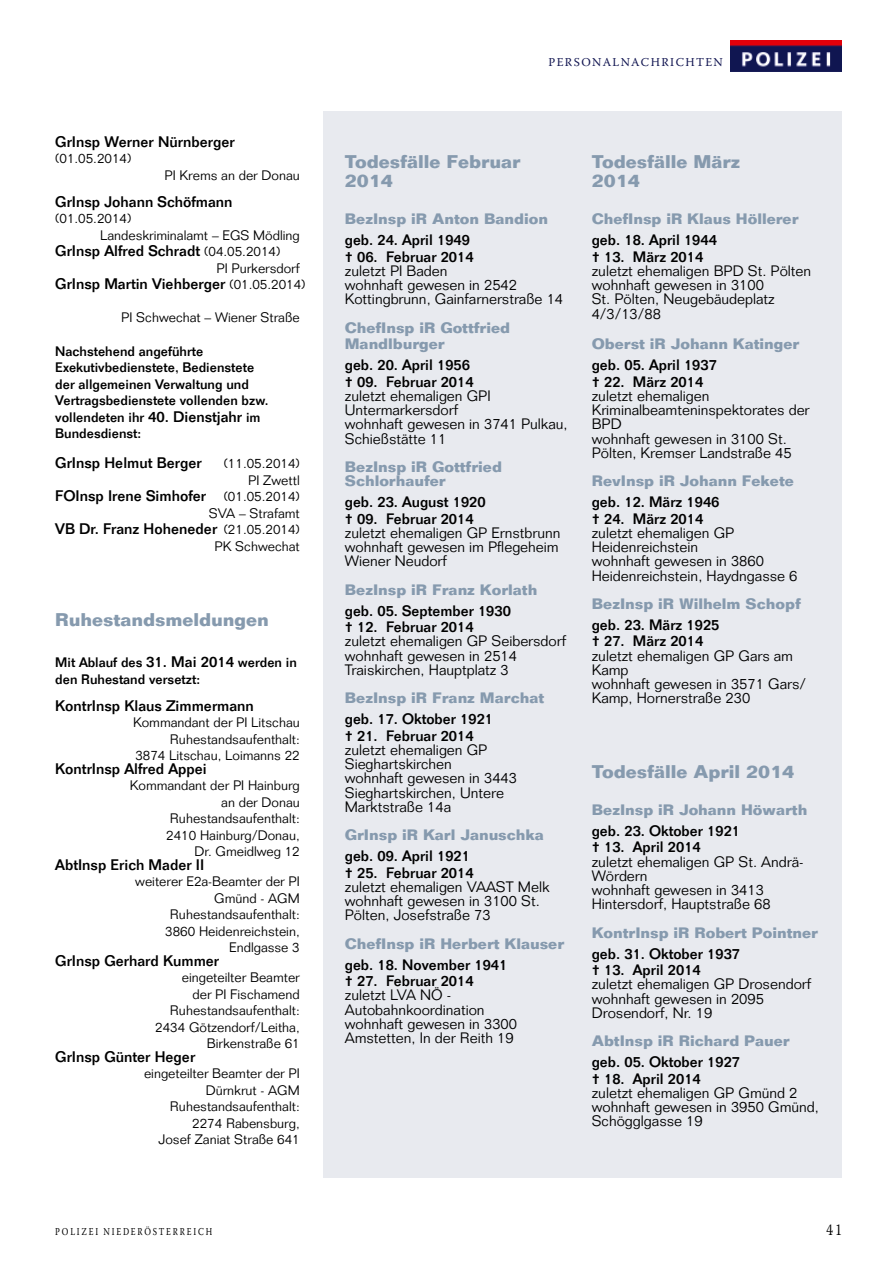
<style>
.page{position:relative;width:893px;height:1263px;background:#fff}
.page>*{position:absolute;margin:0;border:0;box-sizing:border-box;transform-origin:0 0}
.t1{font:700 18px/19px "Folio Std";color:#869aae}
.t2{font:16.2px "Warnock Pro";color:#000;scale:.8 1}
.t3{font:500 15px "Folio Std";color:#000}
.t4{font:300 14.85px/14.2px "Folio Std";color:#000}
.t5{font:700 14.85px/20.7px "Folio Std";color:#869aae}
.t6{font:500 14.85px/16.5px "Folio Std";color:#000}
.t7{font:300 13.5px/16.5px "Folio Std";color:#000;text-align:right}
.t8{font:500 13.5px/16.5px "Folio Std";color:#000}
.t9{font:12px "Warnock Pro";letter-spacing:.115em;color:#111551}
.t10{font:10.5px "Warnock Pro";color:#000;scale:.8 1}
.s1{font-weight:300;font-size:13.5px}
.s2{font-size:15px}
.s3{font-weight:500;color:#000}
.s4{font-weight:500}
</style>
<div class="page">
<div style="left:323px;top:111px;width:519px;height:1067px;background:#e8eaef"></div>
<img style="left:731px;top:40px;width:110px;height:32px">
<p class="t3" style="left:55px;top:132px;width:181px">GrInsp Werner Nürnberger</p>
<p class="t7" style="left:55px;top:150px;width:78px">(01.05.2014)</p>
<p class="t7" style="left:165px;top:167px;width:137px">PI Krems an der Donau</p>
<p class="t3" style="left:55px;top:192px;width:179px">GrInsp Johann Schöfmann</p>
<p class="t7" style="left:100px;top:210px;width:201px;text-align:left;text-indent:-45px">(01.05.2014)<br>Landeskriminalamt – EGS Mödling</p>
<p class="t3" style="left:55px;top:242px;width:227px">GrInsp Alfred Schradt <span class="s1">(04.05.2014)</span></p>
<p class="t7" style="left:217px;top:260px;width:85px">PI Purkersdorf</p>
<p class="t3" style="left:55px;top:275px;width:252px">GrInsp Martin Viehberger <span class="s1">(01.05.2014)</span></p>
<p class="t7" style="left:121px;top:309px;width:180px">PI Schwechat – Wiener Straße</p>
<p class="t8" style="left:55px;top:343px;width:215px">Nachstehend angeführte<br>Exekutivbedienstete, Bedienstete der allgemeinen Verwaltung und<br>Vertragsbedienstete vollenden bzw. vollendeten ihr <span class="s2">40. Dienstjahr</span> im<br>Bundesdienst:</p>
<p class="t3" style="left:55px;top:454px;width:148px">GrInsp Helmut Berger</p>
<p class="t7" style="left:224px;top:455px;width:78px">(11.05.2014)<br>PI Zwettl</p>
<p class="t3" style="left:55px;top:487px;width:246px">FOInsp Irene Simhofer <span class="s1">(01.05.2014)</span></p>
<p class="t7" style="left:209px;top:505px;width:93px">SVA – Strafamt</p>
<p class="t3" style="left:55px;top:520px;width:246px">VB Dr. Franz Hoheneder <span class="s1">(21.05.2014)</span></p>
<p class="t7" style="left:215px;top:538px;width:87px">PK Schwechat</p>
<p class="t1" style="left:55px;top:609px;width:215px">Ruhestandsmeldungen</p>
<p class="t8" style="left:55px;top:654px;width:243px">Mit Ablauf des <span class="s2">31. Mai 2014</span> werden in den Ruhestand versetzt:</p>
<p class="t3" style="left:55px;top:696px;width:200px">KontrInsp Klaus Zimmermann</p>
<p class="t7" style="left:133px;top:714px;width:168px">Kommandant der PI Litschau<br>Ruhestandsaufenthalt:<br>3874 Litschau, Loimanns 22</p>
<p class="t3" style="left:55px;top:759px;width:153px">KontrInsp Alfred Appei</p>
<p class="t7" style="left:130px;top:777px;width:172px">Kommandant der PI Hainburg an der Donau<br>Ruhestandsaufenthalt:<br>2410 Hainburg/Donau,<br>Dr. Gmeidlweg 12</p>
<p class="t3" style="left:55px;top:855px;width:150px">AbtInsp Erich Mader II</p>
<p class="t7" style="left:135px;top:873px;width:166px">weiterer E2a-Beamter der PI<br>Gmünd - AGM<br>Ruhestandsaufenthalt:<br>3860 Heidenreichstein,<br>Endlgasse 3</p>
<p class="t3" style="left:55px;top:951px;width:165px">GrInsp Gerhard Kummer</p>
<p class="t7" style="left:155px;top:969px;width:146px">eingeteilter Beamter<br>der PI Fischamend<br>Ruhestandsaufenthalt:<br>2434 Götzendorf/Leitha,<br>Birkenstraße 61</p>
<p class="t3" style="left:55px;top:1047px;width:142px">GrInsp Günter Heger</p>
<p class="t7" style="left:144px;top:1065px;width:157px">eingeteilter Beamter der PI<br>Dürnkrut - AGM<br>Ruhestandsaufenthalt:<br>2274 Rabensburg,<br>Josef Zaniat Straße 641</p>
<p class="t9" style="left:549px;top:55px;width:176px">PERSONALNACHRICHTEN</p>
<p class="t1" style="left:345px;top:152px;width:177px">Todesfälle Februar<br>2014</p>
<p class="t5" style="left:345px;top:209px;width:205px">BezInsp iR Anton Bandion <span class="s3">geb. 24. April 1949</span></p>
<p class="t4" style="left:345px;top:249px;width:220px"><span class="s4">† 06. Februar 2014<br></span>zuletzt PI Baden<br>wohnhaft gewesen in 2542<br>Kottingbrunn, Gainfarnerstraße 14</p>
<p class="t5" style="left:345px;top:319px;width:167px;line-height:16.5px">ChefInsp iR Gottfried<br>Mandlburger</p>
<p class="t6" style="left:345px;top:357px;width:130px">geb. 20. April 1956 † 09. Februar 2014</p>
<p class="t4" style="left:345px;top:389px;width:224px">zuletzt ehemaligen GPI<br>Untermarkersdorf<br>wohnhaft gewesen in 3741 Pulkau,<br>Schießstätte 11</p>
<p class="t5" style="left:345px;top:460px;width:159px;line-height:14.2px">BezInsp iR Gottfried<br>Schlorhaufer</p>
<p class="t6" style="left:345px;top:494px;width:142px">geb. 23. August 1920 † 09. Februar 2014</p>
<p class="t4" style="left:345px;top:526px;width:217px;text-align:justify">zuletzt ehemaligen GP Ernstbrunn wohnhaft gewesen im Pflegeheim Wiener Neudorf</p>
<p class="t5" style="left:345px;top:579px;width:194px">BezInsp iR Franz Korlath <span class="s3">geb. 05. September 1930</span></p>
<p class="t4" style="left:345px;top:620px;width:223px"><span class="s4">† 12. Februar 2014<br></span>zuletzt ehemaligen GP Seibersdorf wohnhaft gewesen in 2514<br>Traiskirchen, Hauptplatz 3</p>
<p class="t5" style="left:345px;top:688px;width:201px">BezInsp iR Franz Marchat <span class="s3">geb. 17. Oktober 1921</span></p>
<p class="t4" style="left:345px;top:728px;width:174px"><span class="s4">† 21. Februar 2014 </span>zuletzt ehemaligen GP<br>Sieghartskirchen<br>wohnhaft gewesen in 3443<br>Sieghartskirchen, Untere<br>Marktstraße 14a</p>
<p class="t5" style="left:345px;top:825px;width:201px">GrInsp iR Karl Januschka <span class="s3">geb. 09. April 1921</span></p>
<p class="t4" style="left:345px;top:865px;width:206px"><span class="s4">† 25. Februar 2014<br></span>zuletzt ehemaligen VAAST Melk wohnhaft gewesen in 3100 St.<br>Pölten, Josefstraße 73</p>
<p class="t5" style="left:345px;top:933px;width:221px">ChefInsp iR Herbert Klauser <span class="s3">geb. 18. November 1941</span></p>
<p class="t4" style="left:345px;top:974px;width:174px"><span class="s4">† 27. Februar 2014 </span>zuletzt LVA NÖ -<br>Autobahnkoordination wohnhaft gewesen in 3300<br>Amstetten, In der Reith 19</p>
<p class="t1" style="left:592px;top:152px;width:150px">Todesfälle März<br>2014</p>
<p class="t5" style="left:592px;top:209px;width:208px">ChefInsp iR Klaus Höllerer <span class="s3">geb. 18. April 1944</span></p>
<p class="t4" style="left:592px;top:249px;width:221px"><span class="s4">† 13. März 2014<br></span>zuletzt ehemaligen BPD St. Pölten wohnhaft gewesen in 3100<br>St. Pölten, Neugebäudeplatz<br>4/3/13/88</p>
<p class="t5" style="left:592px;top:334px;width:209px">Oberst iR Johann Katinger <span class="s3">geb. 05. April 1937</span></p>
<p class="t4" style="left:592px;top:374px;width:219px"><span class="s4">† 22. März 2014<br></span>zuletzt ehemaligen<br>Kriminalbeamteninspektorates der<br>BPD<br>wohnhaft gewesen in 3100 St.<br>Pölten, Kremser Landstraße 45</p>
<p class="t5" style="left:592px;top:471px;width:204px">RevInsp iR Johann Fekete <span class="s3">geb. 12. März 1946</span></p>
<p class="t4" style="left:592px;top:511px;width:207px"><span class="s4">† 24. März 2014<br></span>zuletzt ehemaligen GP<br>Heidenreichstein<br>wohnhaft gewesen in 3860<br>Heidenreichstein, Haydngasse 6</p>
<p class="t5" style="left:592px;top:593px;width:211px">BezInsp iR Wilhelm Schopf <span class="s3">geb. 23. März 1925</span></p>
<p class="t4" style="left:592px;top:634px;width:216px"><span class="s4">† 27. März 2014<br></span>zuletzt ehemaligen GP Gars am<br>Kamp<br>wohnhaft gewesen in 3571 Gars/<br>Kamp, Hornerstraße 230</p>
<p class="t1" style="left:592px;top:762px;width:204px">Todesfälle April 2014</p>
<p class="t5" style="left:592px;top:799px;width:217px">BezInsp iR Johann Höwarth <span class="s3">geb. 23. Oktober 1921</span></p>
<p class="t4" style="left:592px;top:840px;width:213px"><span class="s4">† 13. April 2014<br></span>zuletzt ehemaligen GP St. Andrä-<br>Wördern<br>wohnhaft gewesen in 3413<br>Hintersdorf, Hauptstraße 68</p>
<p class="t5" style="left:592px;top:922px;width:228px">KontrInsp iR Robert Pointner <span class="s3">geb. 31. Oktober 1937</span></p>
<p class="t4" style="left:592px;top:963px;width:221px"><span class="s4">† 13. April 2014<br></span>zuletzt ehemaligen GP Drosendorf wohnhaft gewesen in 2095<br>Drosendorf, Nr. 19</p>
<p class="t5" style="left:592px;top:1030px;width:200px">AbtInsp iR Richard Pauer <span class="s3">geb. 05. Oktober 1927</span></p>
<p class="t4" style="left:592px;top:1071px;width:229px"><span class="s4">† 18. April 2014<br></span>zuletzt ehemaligen GP Gmünd 2 wohnhaft gewesen in 3950 Gmünd,<br>Schögglgasse 19</p>
<p class="t10" style="left:55px;top:1225px;width:17px">POLIZEI</p>
<p class="t10" style="left:104px;top:1225px;width:20px">NIEDERÖSTERREICH</p>
<p class="t2" style="left:826px;top:1220px;width:21px">41</p>
</div>
